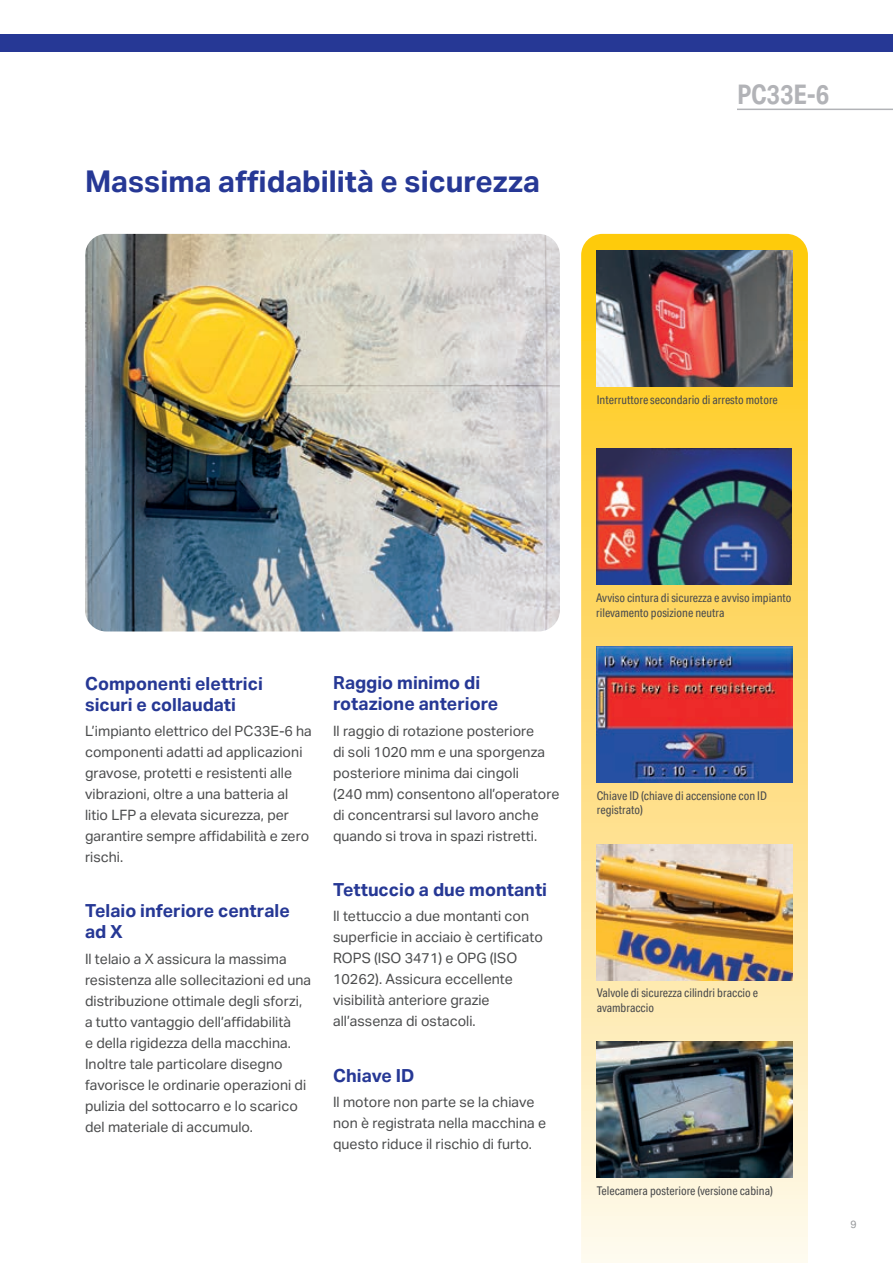
<style>
.page{position:relative;width:893px;height:1263px;background:#fff}
.page>*{position:absolute;margin:0;border:0;box-sizing:border-box;transform-origin:0 0}
.t1{font:700 30px "Aktiv Grotesk";color:#263895}
.t2{font:700 27px "Aktiv Grotesk Cd";color:#b2b3b7}
.t3{font:700 18px/21px "Aktiv Grotesk";color:#263895}
.t4{font:14.25px/21px "Aktiv Grotesk";color:#4b4c4d}
.t5{font:12px/15px "Aktiv Grotesk Cd";color:#4b4c4d}
.t6{font:10.5px "Aktiv Grotesk";color:#939598}
</style>
<div class="page">
<svg style="left:581px;top:234px;width:227px;height:1029px;background:#fbde88"></svg>
<img style="left:85px;top:234px;width:475px;height:397px">
<img style="left:597px;top:1042px;width:195px;height:136px">
<img style="left:597px;top:844px;width:195px;height:136px">
<img style="left:596px;top:449px;width:196px;height:136px">
<img style="left:597px;top:251px;width:195px;height:136px">
<img style="left:597px;top:646px;width:195px;height:136px">
<hr style="left:737px;top:109px;width:156px;height:1px;background:#b2b3b7">
<div style="left:0;top:34px;width:893px;height:17px;background:#263895"></div>
<h1 class="t1" style="left:85px;top:164px;width:457px">Massima affidabilità e sicurezza</h1>
<h2 class="t2" style="left:737px;top:79px;width:94px">PC33E-6</h2>
<p class="t5" style="left:597px;top:392px;width:182px">Interruttore secondario di arresto motore</p>
<p class="t3" style="left:85px;top:673px;width:179px">Componenti elettrici sicuri e collaudati</p>
<p class="t4" style="left:85px;top:721px;width:228px">L’impianto elettrico del PC33E-6 ha componenti adatti ad applicazioni gravose, protetti e resistenti alle vibrazioni, oltre a una batteria al litio LFP a elevata sicurezza, per garantire sempre affidabilità e zero rischi.</p>
<p class="t3" style="left:85px;top:901px;width:206px">Telaio inferiore centrale ad X</p>
<p class="t4" style="left:85px;top:948px;width:228px">Il telaio a X assicura la massima resistenza alle sollecitazioni ed una distribuzione ottimale degli sforzi, a tutto vantaggio dell’affidabilità<br>e della rigidezza della macchina.<br>Inoltre tale particolare disegno favorisce le ordinarie operazioni di pulizia del sottocarro e lo scarico del materiale di accumulo.</p>
<p class="t3" style="left:333px;top:672px;width:167px">Raggio minimo di rotazione anteriore</p>
<p class="t4" style="left:333px;top:720px;width:228px">Il raggio di rotazione posteriore<br>di soli 1020 mm e una sporgenza posteriore minima dai cingoli<br>(240 mm) consentono all’operatore di concentrarsi sul lavoro anche quando si trova in spazi ristretti.</p>
<p class="t3" style="left:333px;top:879px;width:215px">Tettuccio a due montanti</p>
<p class="t4" style="left:333px;top:906px;width:211px">Il tettuccio a due montanti con superficie in acciaio è certificato<br>ROPS (ISO 3471) e OPG (ISO<br>10262). Assicura eccellente visibilità anteriore grazie all’assenza di ostacoli.</p>
<p class="t3" style="left:333px;top:1065px;width:83px">Chiave ID</p>
<p class="t4" style="left:333px;top:1091px;width:215px">Il motore non parte se la chiave non è registrata nella macchina e questo riduce il rischio di furto.</p>
<p class="t5" style="left:596px;top:590px;width:197px">Avviso cintura di sicurezza e avviso impianto rilevamento posizione neutra</p>
<p class="t5" style="left:597px;top:788px;width:172px;line-height:14.4px">Chiave ID (chiave di accensione con ID registrato)</p>
<p class="t5" style="left:597px;top:986px;width:163px">Valvole di sicurezza cilindri braccio e avambraccio</p>
<p class="t5" style="left:597px;top:1183px;width:178px">Telecamera posteriore (versione cabina)</p>
<p class="t6" style="left:850px;top:1218px;width:8px">9</p>
</div>
